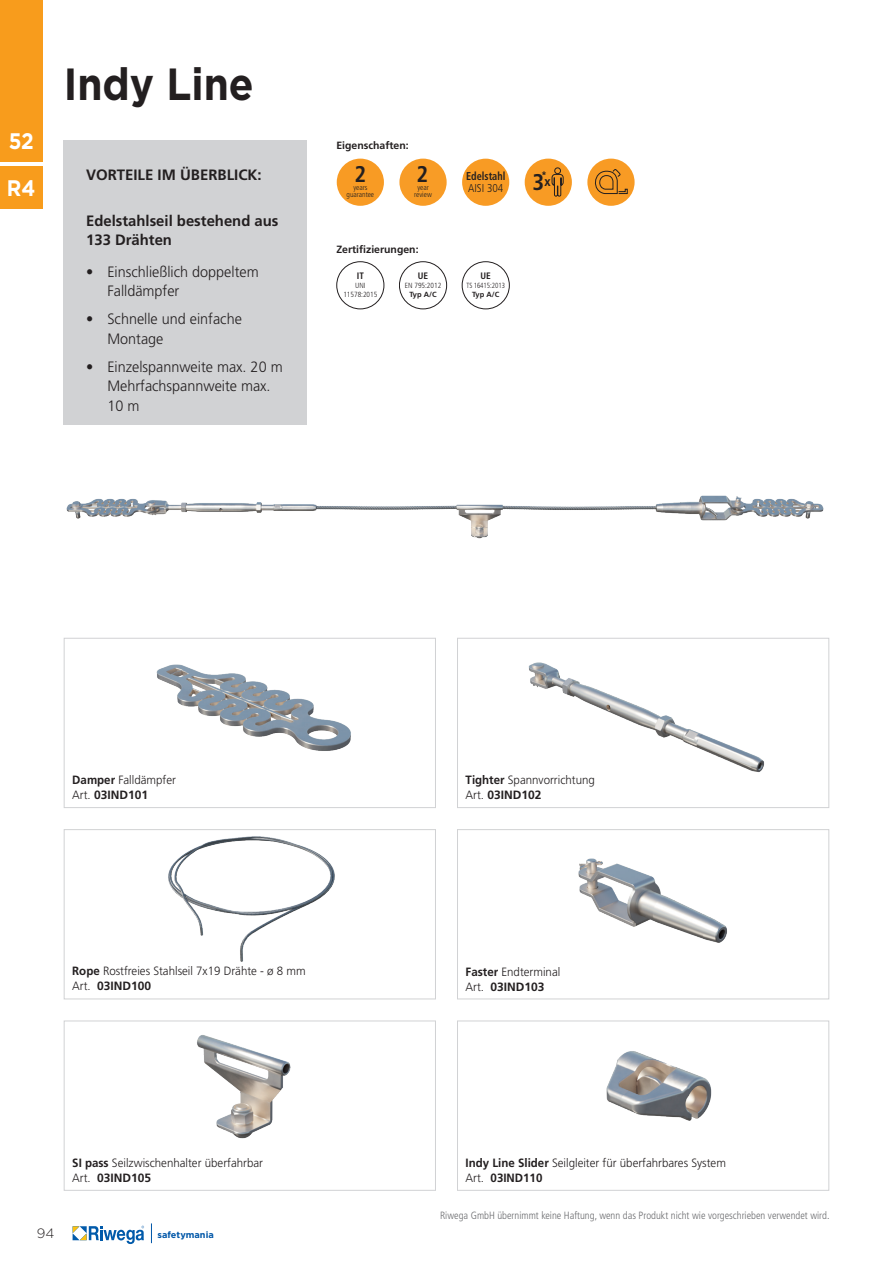
<style>
.page{position:relative;width:893px;height:1263px;background:#fff}
.page>*{position:absolute;margin:0;border:0;box-sizing:border-box;transform-origin:0 0}
.t1{font:700 45px "Gotham";color:#231f20;scale:.9 1}
.t2{font:700 condensed 22.65px "Frutiger";color:#231f20}
.t3{font:700 22.5px "Gotham";color:#fff;scale:.9 1}
.t4{font:300 15px/19.5px "Frutiger";color:#231f20;scale:.96 1}
.t5{font:700 15px/19.5px "Frutiger";color:#231f20}
.t6{font:300 13.5px "Gotham";color:#231f20}
.t7{font:300 12px/15px "Frutiger";color:#231f20;scale:.96 1}
.t8{font:700 condensed 11.4px "Frutiger";color:#231f20;scale:.9 1}
.t9{font:300 condensed 11.4px "Frutiger";color:#231f20}
.t10{font:300 condensed 10.5px "Frutiger";color:#6c6d70}
.t11{font:700 10.5px "Frutiger";color:#231f20}
.t12{font:700 9.45px "Frutiger";color:#231f20}
.t13{font:700 condensed 9.3px "Frutiger";color:#231f20}
.t14{font:700 9.15px "Gotham";color:#0157a8}
.t15{font:300 condensed 7.5px/7.5px "Frutiger";color:#231f20;text-align:center}
.t16{font:700 7.5px "Frutiger";letter-spacing:-.055em;color:#231f20}
.t17{font:300 condensed 7.5px "Frutiger";color:#231f20;scale:.92 1}
.s1{font-weight:700}
</style>
<div class="page">
<svg style="left:73px;top:1226px;width:71px;height:18px"></svg>
<svg style="left:151px;top:1223px;width:1px;height:20px"></svg>
<div style="left:0;top:0;width:43px;height:162px;background:#f89c1c"></div>
<div style="left:0;top:166px;width:43px;height:42px;background:#f89c1c"></div>
<div style="left:64px;top:140px;width:243px;height:285px;background:#d1d2d4"></div>
<div style="left:337px;top:159px;width:47px;height:47px;background:#f89b24;border-radius:50%"></div>
<div style="left:399px;top:159px;width:48px;height:47px;background:#f89c26;border-radius:50%"></div>
<div style="left:525px;top:159px;width:47px;height:47px;background:#f89b24;border-radius:50%"></div>
<svg style="left:552px;top:174px;width:12px;height:23px"></svg>
<div style="left:554px;top:168px;width:7px;height:6px;border:1px solid #231f20;border-radius:50%"></div>
<div style="left:587px;top:159px;width:48px;height:47px;background:#f89b24;border-radius:50%"></div>
<svg style="left:591px;top:169px;width:37px;height:25px"></svg>
<div style="left:462px;top:159px;width:47px;height:47px;background:#f89b24;border-radius:50%"></div>
<img style="left:528px;top:662px;width:237px;height:111px">
<div style="left:457px;top:638px;width:372px;height:170px;border:1px solid #d1d2d4"></div>
<img style="left:578px;top:858px;width:149px;height:85px">
<div style="left:457px;top:829px;width:372px;height:170px;border:1px solid #d1d2d4"></div>
<img style="left:606px;top:1051px;width:106px;height:70px">
<div style="left:457px;top:1020px;width:372px;height:171px;border:1px solid #d1d2d4"></div>
<img style="left:156px;top:664px;width:195px;height:87px">
<div style="left:64px;top:638px;width:372px;height:170px;border:1px solid #d1d2d4"></div>
<img style="left:66px;top:495px;width:758px;height:44px">
<img style="left:168px;top:836px;width:167px;height:126px">
<div style="left:64px;top:829px;width:372px;height:170px;border:1px solid #d1d2d4"></div>
<div style="left:64px;top:1020px;width:372px;height:171px;border:1px solid #d1d2d4"></div>
<img style="left:197px;top:1035px;width:94px;height:104px">
<div style="left:336px;top:261px;width:48px;height:48px;border:1px solid #231f20;border-radius:50%"></div>
<div style="left:399px;top:261px;width:48px;height:48px;border:1px solid #231f20;border-radius:50%"></div>
<div style="left:462px;top:261px;width:48px;height:48px;border:1px solid #231f20;border-radius:50%"></div>
<h3 class="t3" style="left:9px;top:126px;width:29px">52</h3>
<h3 class="t3" style="left:7px;top:173px;width:33px">R4</h3>
<h1 class="t1" style="left:64px;top:54px;width:213px">Indy Line</h1>
<p class="t5" style="left:86px;top:165px;width:177px">VORTEILE IM ÜBERBLICK:</p>
<p class="t5" style="left:86px;top:211px;width:194px">Edelstahlseil bestehend aus<br>133 Drähten</p>
<p class="t4" style="left:107px;top:262px;width:159px;text-indent:-21px">• Einschließlich doppeltem<br>Falldämpfer</p>
<p class="t4" style="left:107px;top:309px;width:142px;text-indent:-21px">• Schnelle und einfache<br>Montage</p>
<p class="t4" style="left:107px;top:357px;width:184px;text-indent:-21px">• Einzelspannweite max. 20 m<br>Mehrfachspannweite max.<br>10 m</p>
<p class="t11" style="left:336px;top:140px;width:74px">Eigenschaften:</p>
<h2 class="t2" style="left:354px;top:161px;width:13px">2</h2>
<p class="t15" style="left:347px;top:184px;width:29px">years guarantee</p>
<h2 class="t2" style="left:417px;top:161px;width:13px">2</h2>
<p class="t15" style="left:414px;top:184px;width:19px">year review</p>
<p class="t11" style="left:336px;top:243px;width:84px">Zertifizierungen:</p>
<p class="t13" style="left:357px;top:270px;width:9px">IT</p>
<p class="t15" style="left:343px;top:281px;width:36px;line-height:9px">UNI<br>11578:2015</p>
<p class="t13" style="left:418px;top:270px;width:12px">UE</p>
<p class="t15" style="left:405px;top:282px;width:38px">EN 795:2012</p>
<p class="t16" style="left:410px;top:290px;width:28px">Typ A/C</p>
<p class="t8" style="left:466px;top:170px;width:45px">Edelstahl</p>
<p class="t9" style="left:468px;top:182px;width:37px">AISI 304</p>
<p class="t13" style="left:481px;top:270px;width:12px">UE</p>
<p class="t17" style="left:467px;top:281px;width:43px">TS 16415:2013</p>
<p class="t16" style="left:472px;top:290px;width:28px">Typ A/C</p>
<p class="t12" style="left:542px;top:170px;width:7px">*</p>
<h2 class="t2" style="left:533px;top:169px;width:19px">3<sup>x</sup></h2>
<p class="t7" style="left:72px;top:772px;width:110px"><span class="s1">Damper</span> Falldämpfer<br>Art. <span class="s1">03IND101</span></p>
<p class="t7" style="left:466px;top:772px;width:136px"><span class="s1">Tighter</span> Spannvorrichtung<br>Art. <span class="s1">03IND102</span></p>
<p class="t7" style="left:72px;top:963px;width:245px"><span class="s1">Rope</span> Rostfreies Stahlseil 7x19 Drähte - ø 8 mm<br>Art. <span class="s1">03IND100</span></p>
<p class="t7" style="left:466px;top:965px;width:100px"><span class="s1">Faster</span> Endterminal<br>Art. <span class="s1">03IND103</span></p>
<p class="t7" style="left:72px;top:1155px;width:200px"><span class="s1">SI pass</span> Seilzwischenhalter überfahrbar<br>Art. <span class="s1">03IND105</span></p>
<p class="t7" style="left:466px;top:1156px;width:273px"><span class="s1">Indy Line Slider</span> Seilgleiter für überfahrbares System<br>Art. <span class="s1">03IND110</span></p>
<p class="t10" style="left:440px;top:1209px;width:391px">Riwega GmbH übernimmt keine Haftung, wenn das Produkt nicht wie vorgeschrieben verwendet wird.</p>
<p class="t6" style="left:37px;top:1226px;width:19px">94</p>
<p class="t14" style="left:157px;top:1229px;width:58px">safetymania</p>
</div>
